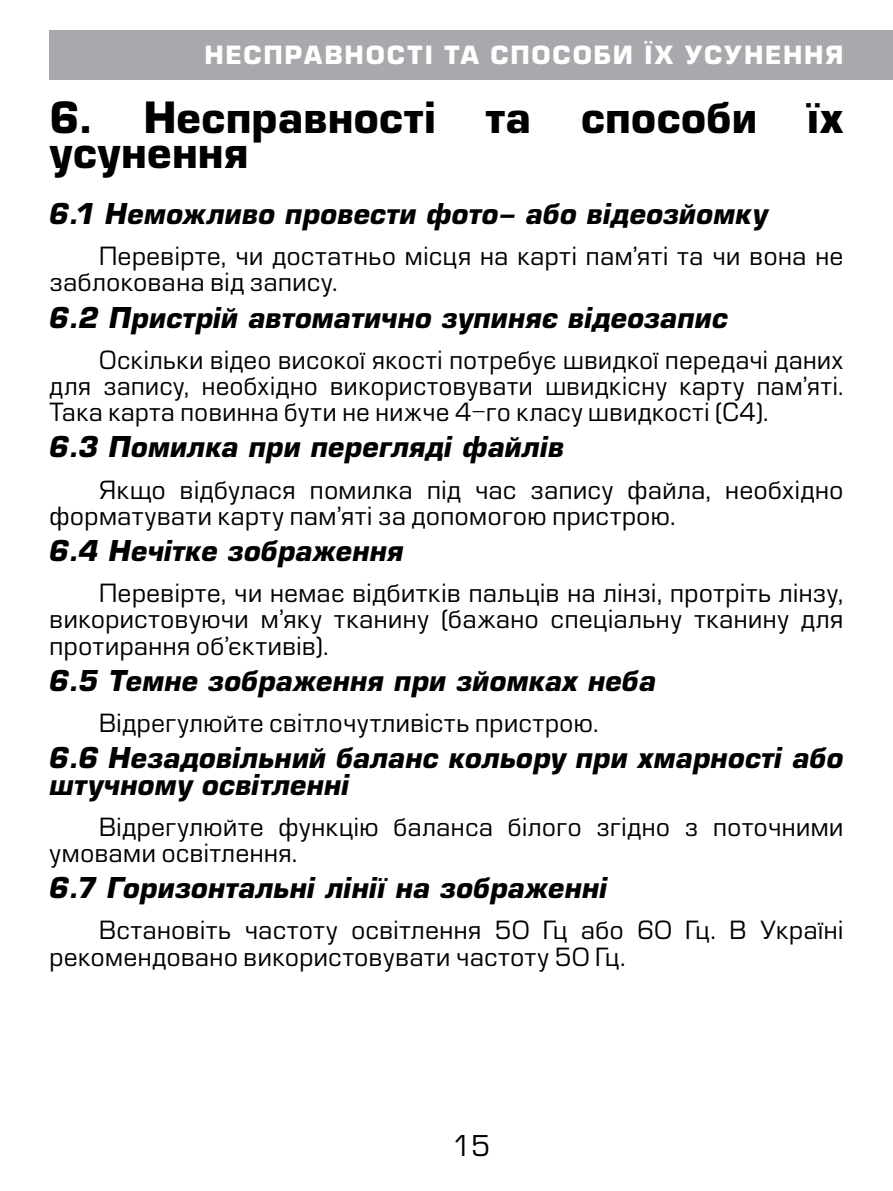
<style>
.page{position:relative;width:893px;height:1191px;background:#fff}
.page>*{position:absolute;margin:0;border:0;box-sizing:border-box;transform-origin:0 0}
.t1{font:700 42px/35px "Europe";letter-spacing:.005em;color:#000}
.t2{font:italic 700 28px/26.2px "Europe";letter-spacing:.005em;color:#000}
.t3{font:28px "Europe";color:#000}
.t4{font:24.5px/26.2px "Europe";letter-spacing:.025em;color:#000}
.t5{font:700 24.5px "Europe";letter-spacing:.065em;color:#fff}
</style>
<div class="page">
<div style="left:50px;top:30px;width:843px;height:49px;background:#a7a9ac"></div>
<p class="t5" style="left:205px;top:40px;width:640px">НЕСПРАВНОСТІ ТА СПОСОБИ ЇХ УСУНЕННЯ</p>
<h1 class="t1" style="left:50px;top:100px;width:795px">6. Несправності та способи їх усунення</h1>
<p class="t2" style="left:50px;top:201px;width:720px">6.1 Неможливо провести фото- або відеозйомку</p>
<p class="t4" style="left:50px;top:243px;width:795px;text-indent:50px">Перевірте, чи достатньо місця на карті пам’яті та чи вона не заблокована від запису.</p>
<p class="t2" style="left:50px;top:304px;width:680px">6.2 Пристрій автоматично зупиняє відеозапис</p>
<p class="t4" style="left:50px;top:347px;width:795px;text-align:justify;text-indent:50px">Оскільки відео високої якості потребує швидкої передачі даних для запису, необхідно використовувати швидкісну карту пам’яті.<br>Така карта повинна бути не нижче 4-го класу швидкості (С4).</p>
<p class="t2" style="left:50px;top:434px;width:516px">6.3 Помилка при перегляді файлів</p>
<p class="t4" style="left:50px;top:477px;width:795px;text-indent:50px">Якщо відбулася помилка під час запису файла, необхідно форматувати карту пам’яті за допомогою пристрою.</p>
<p class="t2" style="left:50px;top:538px;width:356px">6.4 Нечітке зображення</p>
<p class="t4" style="left:50px;top:580px;width:795px;text-align:justify;text-indent:50px">Перевірте, чи немає відбитків пальців на лінзі, протріть лінзу, використовуючи м’яку тканину (бажано спеціальну тканину для протирання об’єктивів).</p>
<p class="t2" style="left:50px;top:667px;width:608px">6.5 Темне зображення при зйомках неба</p>
<p class="t4" style="left:99px;top:710px;width:501px">Відрегулюйте світлочутливість пристрою.</p>
<p class="t2" style="left:50px;top:745px;width:795px">6.6 Незадовільний баланс кольору при хмарності або штучному освітленні</p>
<p class="t4" style="left:50px;top:814px;width:795px;text-indent:50px">Відрегулюйте функцію баланса білого згідно з поточними умовами освітлення.</p>
<p class="t2" style="left:50px;top:874px;width:560px">6.7 Горизонтальні лінії на зображенні</p>
<p class="t4" style="left:50px;top:917px;width:795px;text-indent:50px">Встановіть частоту освітлення 50 Гц або 60 Гц. В Україні рекомендовано використовувати частоту 50 Гц.</p>
<p class="t3" style="left:452px;top:1129px;width:40px">15</p>
</div>
